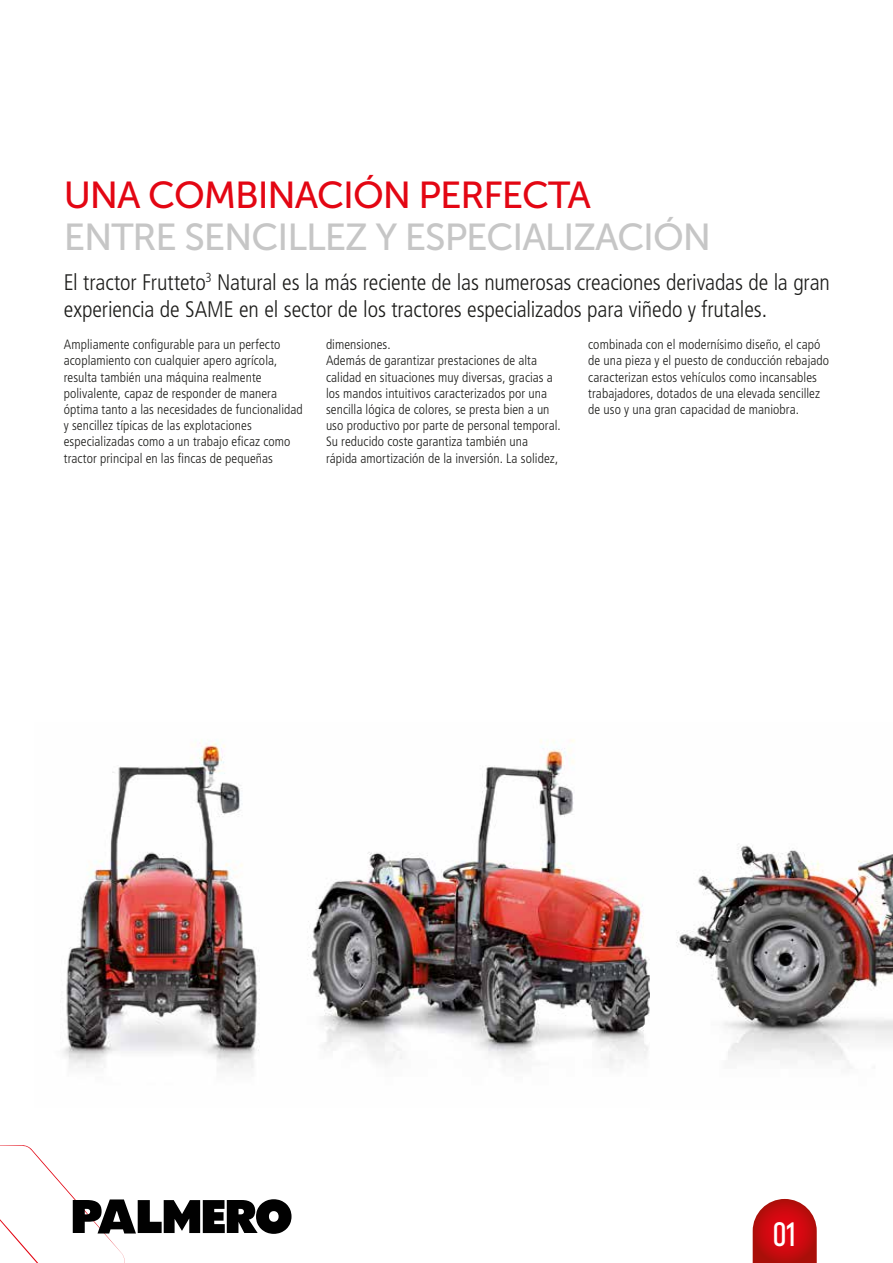
<style>
.page{position:relative;width:893px;height:1263px;background:#fff}
.page>*{position:absolute;margin:0;border:0;box-sizing:border-box;transform-origin:0 0}
.t1{font:37.5px "Museo Sans 500";letter-spacing:-.03em;color:#c6c6c6}
.t2{font:37.5px "Museo Sans 500";letter-spacing:-.03em;color:#e30613}
.t3{font:600 33.75px "Bison";color:#fff}
.t4{font:300 condensed 22.5px/27px "Frutiger LT Std";letter-spacing:-.005em;color:#1d1d1b}
.t5{font:300 condensed 13.5px/16.2px "Frutiger LT Std";letter-spacing:.005em;color:#1d1d1b}
</style>
<div class="page">
<img style="left:63px;top:740px;width:197px;height:329px">
<img style="left:307px;top:739px;width:343px;height:327px">
<img style="left:676px;top:843px;width:217px;height:226px">
<svg style="left:753px;top:1199px;width:64px;height:64px"></svg>
<svg style="left:0;top:1145px;width:291px;height:118px"></svg>
<h1 class="t2" style="left:64px;top:174px;width:529px">UNA COMBINACIÓN PERFECTA</h1>
<h1 class="t1" style="left:64px;top:216px;width:649px">ENTRE SENCILLEZ Y ESPECIALIZACIÓN</h1>
<h3 class="t4" style="left:64px;top:269px;width:768px">El tractor Frutteto<sup>3</sup> Natural es la más reciente de las numerosas creaciones derivadas de la gran experiencia de SAME en el sector de los tractores especializados para viñedo y frutales.</h3>
<p class="t5" style="left:64px;top:337px;width:241px">Ampliamente configurable para un perfecto acoplamiento con cualquier apero agrícola, resulta también una máquina realmente polivalente, capaz de responder de manera óptima tanto a las necesidades de funcionalidad y sencillez típicas de las explotaciones especializadas como a un trabajo eficaz como tractor principal en las fincas de pequeñas</p>
<p class="t5" style="left:326px;top:337px;width:236px">dimensiones.<br>Además de garantizar prestaciones de alta calidad en situaciones muy diversas, gracias a los mandos intuitivos caracterizados por una sencilla lógica de colores, se presta bien a un uso productivo por parte de personal temporal.<br>Su reducido coste garantiza también una rápida amortización de la inversión. La solidez,</p>
<p class="t5" style="left:588px;top:337px;width:242px">combinada con el modernísimo diseño, el capó de una pieza y el puesto de conducción rebajado caracterizan estos vehículos como incansables trabajadores, dotados de una elevada sencillez de uso y una gran capacidad de maniobra.</p>
<h2 class="t3" style="left:773px;top:1216px;width:23px">01</h2>
</div>
